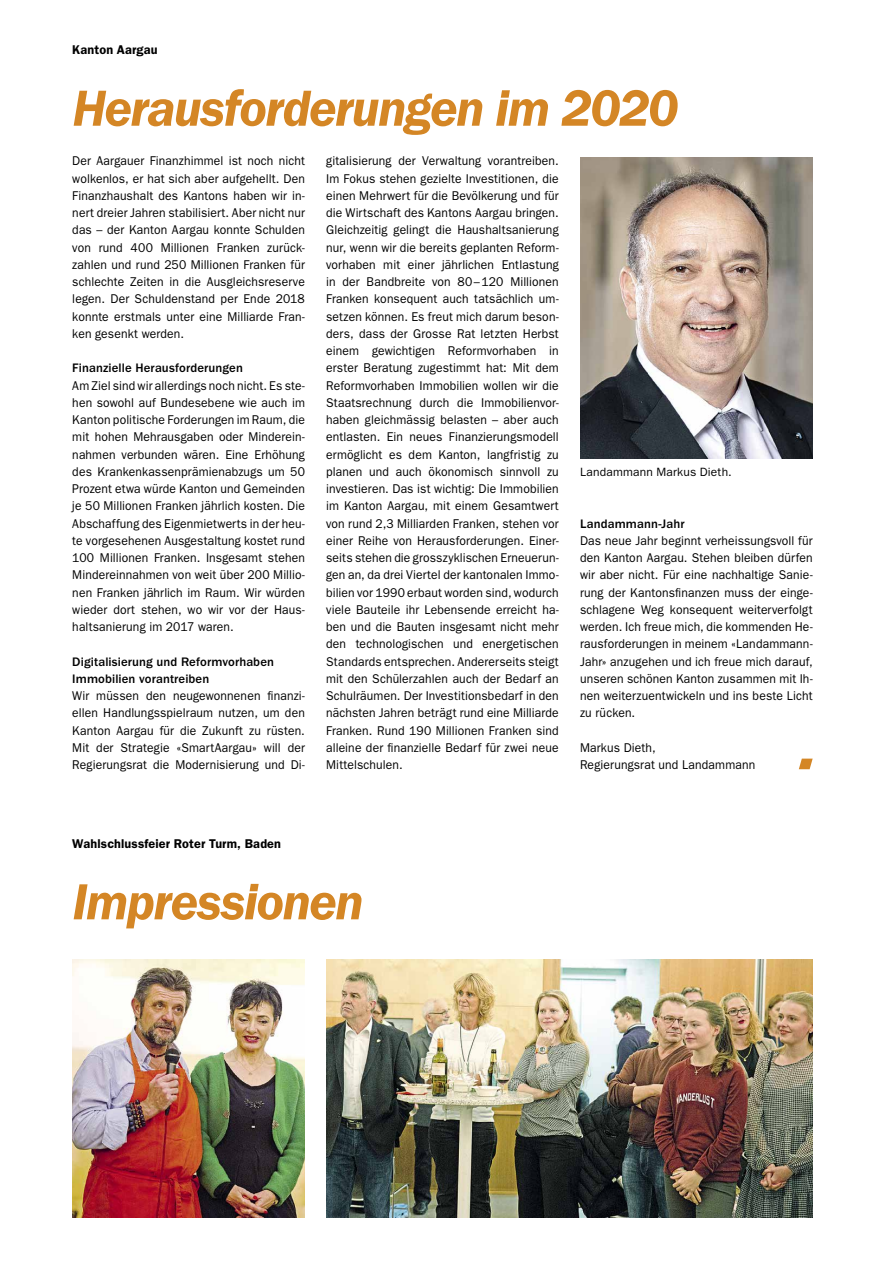
<style>
.page{position:relative;width:885px;height:1263px;background:#fff}
.page>*{position:absolute;margin:0;border:0;box-sizing:border-box;transform-origin:0 0}
.t1{font:italic 600 52.5px "Franklin Gothic";letter-spacing:-.035em;color:#d48625}
.t2{font:12.75px/17.2px "Franklin Gothic LT";letter-spacing:.01em;color:#000;text-align:justify;scale:.95 1}
.t3{font:500 12.75px/17.2px "Franklin Gothic LT";letter-spacing:.01em;color:#000}
.t4{font:600 12.75px "Franklin Gothic LT";letter-spacing:.01em;color:#000}
.t5{font:12px "Franklin Gothic LT";letter-spacing:.015em;color:#000}
</style>
<div class="page">
<svg style="left:799px;top:759px;width:13px;height:10px"></svg>
<img style="left:580px;top:158px;width:232px;height:301px">
<img style="left:72px;top:959px;width:233px;height:259px">
<img style="left:326px;top:959px;width:486px;height:259px">
<p class="t4" style="left:72px;top:42px;width:87px">Kanton Aargau</p>
<h1 class="t1" style="left:72px;top:74px;width:607px">Herausforderungen im 2020</h1>
<p class="t2" style="left:72px;top:153px;width:246px">Der Aargauer Finanzhimmel ist noch nicht wolkenlos, er hat sich aber aufgehellt. Den Finanzhaushalt des Kantons haben wir in&shy;nert dreier Jahren stabilisiert. Aber nicht nur das – der Kanton Aargau konnte Schulden von rund 400 Millionen Franken zurück&shy;zahlen und rund 250 Millionen Franken für schlechte Zeiten in die Ausgleichsreserve legen. Der Schuldenstand per Ende 2018 konnte erstmals unter eine Milliarde Fran&shy;ken gesenkt werden.</p>
<p class="t3" style="left:72px;top:360px;width:172px">Finanzielle Herausforderungen</p>
<p class="t2" style="left:72px;top:377px;width:246px">Am Ziel sind wir allerdings noch nicht. Es ste&shy;hen sowohl auf Bundesebene wie auch im Kanton politische Forderungen im Raum, die mit hohen Mehrausgaben oder Minderein&shy;nahmen verbunden wären. Eine Erhöhung des Krankenkassenprämienabzugs um 50<br>Prozent etwa würde Kanton und Gemeinden je 50 Millionen Franken jährlich kosten. Die Abschaffung des Eigenmietwerts in der heu&shy;te vorgesehenen Ausgestaltung kostet rund 100 Millionen Franken. Insgesamt stehen Mindereinnahmen von weit über 200 Millio&shy;nen Franken jährlich im Raum. Wir würden wieder dort stehen, wo wir vor der Haus&shy;haltsanierung im 2017 waren.</p>
<p class="t3" style="left:72px;top:653px;width:203px">Digitalisierung und Reformvorhaben<br>Immobilien vorantreiben</p>
<p class="t2" style="left:72px;top:687px;width:246px">Wir müssen den neugewonnenen finanzi&shy;ellen Handlungsspielraum nutzen, um den Kanton Aargau für die Zukunft zu rüsten.<br>Mit der Strategie «SmartAargau» will der Regierungsrat die Modernisierung und Di-</p>
<p class="t2" style="left:326px;top:153px;width:246px">gitalisierung der Verwaltung vorantreiben.<br>Im Fokus stehen gezielte Investitionen, die einen Mehrwert für die Bevölkerung und für die Wirtschaft des Kantons Aargau bringen.<br>Gleichzeitig gelingt die Haushaltsanierung nur, wenn wir die bereits geplanten Reform&shy;vorhaben mit einer jährlichen Entlastung in der Bandbreite von 80–120 Millionen Franken konsequent auch tatsächlich um&shy;setzen können. Es freut mich darum beson&shy;ders, dass der Grosse Rat letzten Herbst einem gewichtigen Reformvorhaben in erster Beratung zugestimmt hat: Mit dem Reformvorhaben Immobilien wollen wir die Staatsrechnung durch die Immobilienvor&shy;haben gleichmässig belasten – aber auch entlasten. Ein neues Finanzierungsmodell ermöglicht es dem Kanton, langfristig zu planen und auch ökonomisch sinnvoll zu investieren. Das ist wichtig: Die Immobilien im Kanton Aargau, mit einem Gesamtwert von rund 2,3 Milliarden Franken, stehen vor einer Reihe von Herausforderungen. Einer&shy;seits stehen die grosszyklischen Erneuerun&shy;gen an, da drei Viertel der kantonalen Immo&shy;bilien vor 1990 erbaut worden sind, wodurch viele Bauteile ihr Lebensende erreicht ha&shy;ben und die Bauten insgesamt nicht mehr den technologischen und energetischen Standards entsprechen. Andererseits steigt mit den Schülerzahlen auch der Bedarf an Schulräumen. Der Investitionsbedarf in den nächsten Jahren beträgt rund eine Milliarde Franken. Rund 190 Millionen Franken sind alleine der finanzielle Bedarf für zwei neue Mittelschulen.</p>
<p class="t5" style="left:580px;top:465px;width:153px">Landammann Markus Dieth.</p>
<p class="t3" style="left:580px;top:515px;width:106px">Landammann-Jahr</p>
<p class="t2" style="left:580px;top:532px;width:246px">Das neue Jahr beginnt verheissungsvoll für den Kanton Aargau. Stehen bleiben dürfen wir aber nicht. Für eine nachhaltige Sanie&shy;rung der Kantonsfinanzen muss der einge&shy;schlagene Weg konsequent weiterverfolgt werden. Ich freue mich, die kommenden He&shy;rausforderungen in meinem «Landammann-Jahr» anzugehen und ich freue mich darauf, unseren schönen Kanton zusammen mit Ih&shy;nen weiterzuentwickeln und ins beste Licht zu rücken.</p>
<p class="t2" style="left:580px;top:739px;width:186px">Markus Dieth,<br>Regierungsrat und Landammann</p>
<p class="t4" style="left:72px;top:836px;width:210px">Wahlschlussfeier Roter Turm, Baden</p>
<h1 class="t1" style="left:72px;top:868px;width:293px">Impressionen</h1>
</div>
